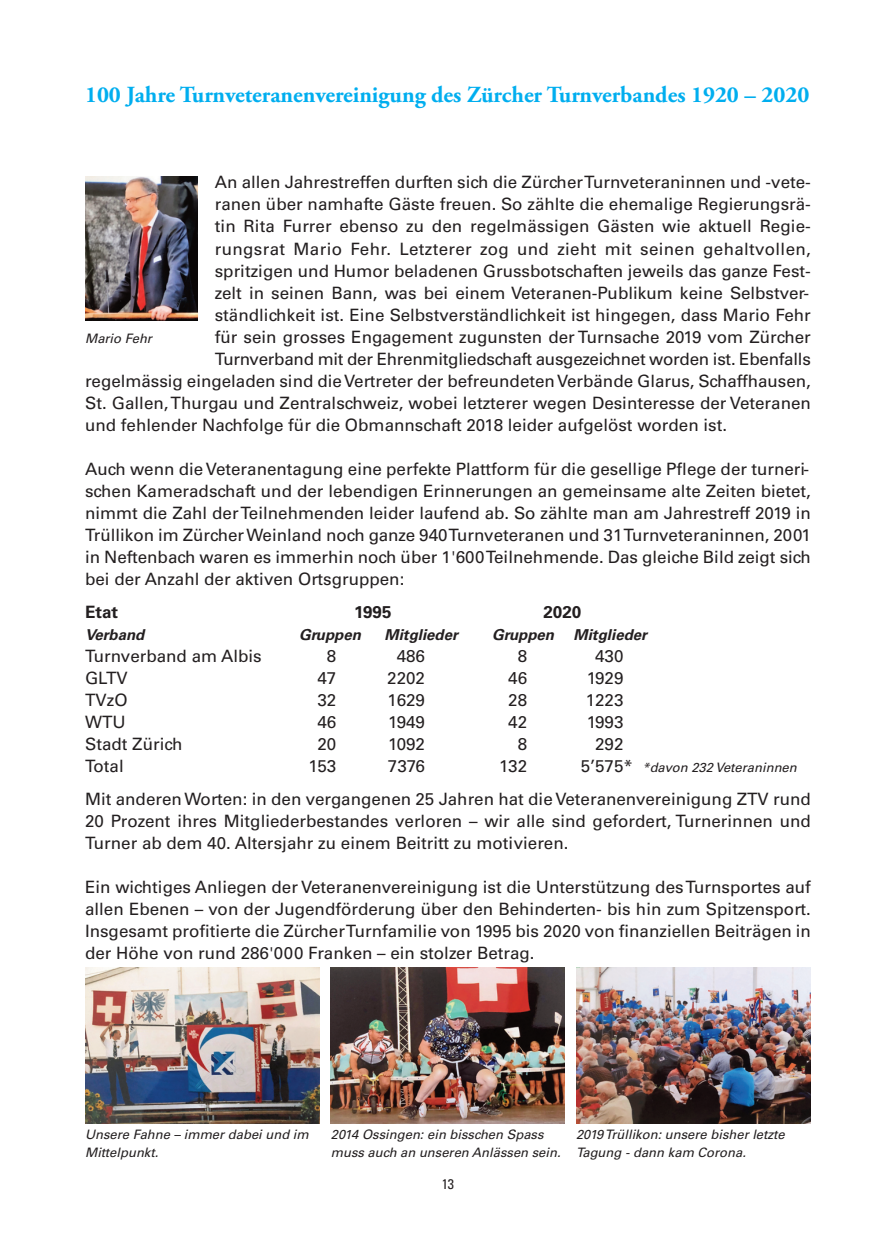
<style>
.page{position:relative;width:896px;height:1248px;background:#fff}
.page>*{position:absolute;margin:0;border:0;box-sizing:border-box;transform-origin:0 0}
.t1{font:700 23px "Adobe Garamond Pro";color:#00aeef}
.t2{font:17px/22px "Univers LT";color:#231f20;text-align:justify}
.t3{font:17px "Univers LT";letter-spacing:.02em;color:#231f20}
.t4{font:700 17px "Univers LT";color:#231f20}
.t5{font:italic 700 15px "Univers LT";color:#231f20}
.t6{font:condensed 14px "Univers LT";color:#231f20}
.t7{font:italic 13px/18px "Univers LT";color:#231f20}
.s1{font-style:normal;font-size:17px}
</style>
<div class="page">
<img style="left:85px;top:967px;width:234px;height:156px">
<img style="left:330px;top:967px;width:235px;height:156px">
<img style="left:576px;top:967px;width:235px;height:156px">
<img style="left:85px;top:176px;width:113px;height:145px">
<p class="t1" style="left:85px;top:85px;width:726px">100 Jahre Turnveteranenvereinigung des Zürcher Turnverbandes 1920 – 2020</p>
<p class="t2" style="left:215px;top:173px;width:597px">An allen Jahrestreffen durften sich die Zürcher Turnveteraninnen und -vete-</p>
<p class="t2" style="left:215px;top:195px;width:597px">ranen über namhafte Gäste freuen. So zählte die ehemalige Regierungsrä-</p>
<p class="t2" style="left:215px;top:217px;width:597px">tin Rita Furrer ebenso zu den regelmässigen Gästen wie aktuell Regie-</p>
<p class="t3" style="left:215px;top:242px;width:597px">rungsrat Mario Fehr. Letzterer zog und zieht mit seinen gehalt vollen,</p>
<p class="t2" style="left:215px;top:261px;width:597px">spritzigen und Humor beladenen Grussbotschaften jeweils das ganze Fest-</p>
<p class="t2" style="left:215px;top:283px;width:596px">zelt in seinen Bann, was bei einem Veteranen-Publikum keine Selbstver-</p>
<p class="t2" style="left:215px;top:305px;width:597px">ständlichkeit ist. Eine Selbstverständlichkeit ist hingegen, dass Mario Fehr</p>
<p class="t2" style="left:215px;top:327px;width:597px">für sein grosses Engagement zugunsten der Turnsache 2019 vom Zürcher</p>
<p class="t2" style="left:215px;top:349px;width:597px">Turnverband mit der Ehrenmitgliedschaft ausgezeichnet worden ist. Ebenfalls</p>
<p class="t2" style="left:85px;top:371px;width:727px">regelmässig eingeladen sind die Vertreter der befreundeten Verbände Glarus, Schaffhausen,</p>
<p class="t2" style="left:85px;top:393px;width:727px">St. Gallen, Thurgau und Zentralschweiz, wobei letzterer wegen Desinteresse der Veteranen</p>
<p class="t2" style="left:85px;top:415px;width:643px">und fehlender Nachfolge für die Obmannschaft 2018 leider aufgelöst worden ist.</p>
<p class="t2" style="left:85px;top:459px;width:727px">Auch wenn die Veteranentagung eine perfekte Plattform für die gesellige Pflege der turne ri&shy;schen Kameradschaft und der lebendigen Erinnerungen an gemeinsame alte Zeiten bietet, nimmt die Zahl der Teilnehmenden leider laufend ab. So zählte man am Jahrestreff 2019 in Trüllikon im Zürcher Weinland noch ganze 940 Turnveteranen und 31 Turnveteraninnen, 2001 in Neftenbach waren es immerhin noch über 1'600 Teilnehmende. Das gleiche Bild zeigt sich bei der Anzahl der aktiven Ortsgruppen:</p>
<p class="t4" style="left:85px;top:605px;width:35px">Etat</p>
<p class="t4" style="left:354px;top:605px;width:39px">1995</p>
<p class="t4" style="left:543px;top:605px;width:39px">2020</p>
<p class="t5" style="left:85px;top:628px;width:61px">Verband</p>
<p class="t5" style="left:299px;top:628px;width:63px">Gruppen</p>
<p class="t5" style="left:384px;top:628px;width:75px">Mitglieder</p>
<p class="t5" style="left:492px;top:628px;width:63px">Gruppen</p>
<p class="t5" style="left:573px;top:628px;width:75px">Mitglieder</p>
<p class="t2" style="left:85px;top:646px;width:178px">Turnverband am Albis</p>
<p class="t2" style="left:327px;top:646px;width:11px">8</p>
<p class="t2" style="left:397px;top:646px;width:30px">486</p>
<p class="t2" style="left:518px;top:646px;width:11px">8</p>
<p class="t2" style="left:595px;top:646px;width:30px">430</p>
<p class="t2" style="left:85px;top:668px;width:44px">GLTV</p>
<p class="t2" style="left:317px;top:668px;width:20px">47</p>
<p class="t2" style="left:387px;top:668px;width:39px">2202</p>
<p class="t2" style="left:508px;top:668px;width:20px">46</p>
<p class="t2" style="left:587px;top:668px;width:38px">1929</p>
<p class="t2" style="left:85px;top:690px;width:44px">TVzO</p>
<p class="t2" style="left:317px;top:690px;width:20px">32</p>
<p class="t2" style="left:387px;top:690px;width:39px">1629</p>
<p class="t2" style="left:508px;top:690px;width:20px">28</p>
<p class="t2" style="left:586px;top:690px;width:39px">1223</p>
<p class="t2" style="left:85px;top:712px;width:42px">WTU</p>
<p class="t2" style="left:317px;top:712px;width:20px">46</p>
<p class="t2" style="left:388px;top:712px;width:38px">1949</p>
<p class="t2" style="left:508px;top:712px;width:20px">42</p>
<p class="t2" style="left:587px;top:712px;width:38px">1993</p>
<p class="t2" style="left:85px;top:734px;width:99px">Stadt Zürich</p>
<p class="t2" style="left:317px;top:734px;width:20px">20</p>
<p class="t2" style="left:388px;top:734px;width:38px">1092</p>
<p class="t2" style="left:518px;top:734px;width:11px">8</p>
<p class="t2" style="left:595px;top:734px;width:30px">292</p>
<p class="t2" style="left:85px;top:756px;width:40px">Total</p>
<p class="t2" style="left:308px;top:756px;width:30px">153</p>
<p class="t2" style="left:388px;top:756px;width:39px">7376</p>
<p class="t2" style="left:499px;top:756px;width:30px">132</p>
<p class="t7" style="left:581px;top:759px;width:217px"><span class="s1">5’575*</span> *davon 232 Veteraninnen</p>
<p class="t2" style="left:85px;top:789px;width:727px">Mit anderen Worten: in den vergangenen 25 Jahren hat die Veteranenvereinigung ZTV rund 20 Prozent ihres Mitgliederbestandes verloren – wir alle sind gefordert, Turnerinnen und Turner ab dem 40. Altersjahr zu einem Beitritt zu motivieren.</p>
<p class="t2" style="left:85px;top:877px;width:727px">Ein wichtiges Anliegen der Veteranenvereinigung ist die Unterstützung des Turnsportes auf allen Ebenen – von der Jugendförderung über den Behinderten- bis hin zum Spitzen sport.<br>Insgesamt profitierte die Zürcher Turnfamilie von 1995 bis 2020 von finanziellen Beiträgen in der Höhe von rund 286'000 Franken – ein stolzer Betrag.</p>
<p class="t7" style="left:85px;top:330px;width:68px">Mario Fehr</p>
<p class="t7" style="left:85px;top:1126px;width:225px">Unsere Fahne – immer dabei und im<br>Mittelpunkt.</p>
<p class="t7" style="left:331px;top:1126px;width:231px">2014 Ossingen: ein bisschen Spass muss auch an unseren Anlässen sein.</p>
<p class="t7" style="left:576px;top:1126px;width:210px">2019 Trüllikon: unsere bisher letzte<br>Tagung - dann kam Corona.</p>
<p class="t6" style="left:442px;top:1178px;width:14px">13</p>
</div>
